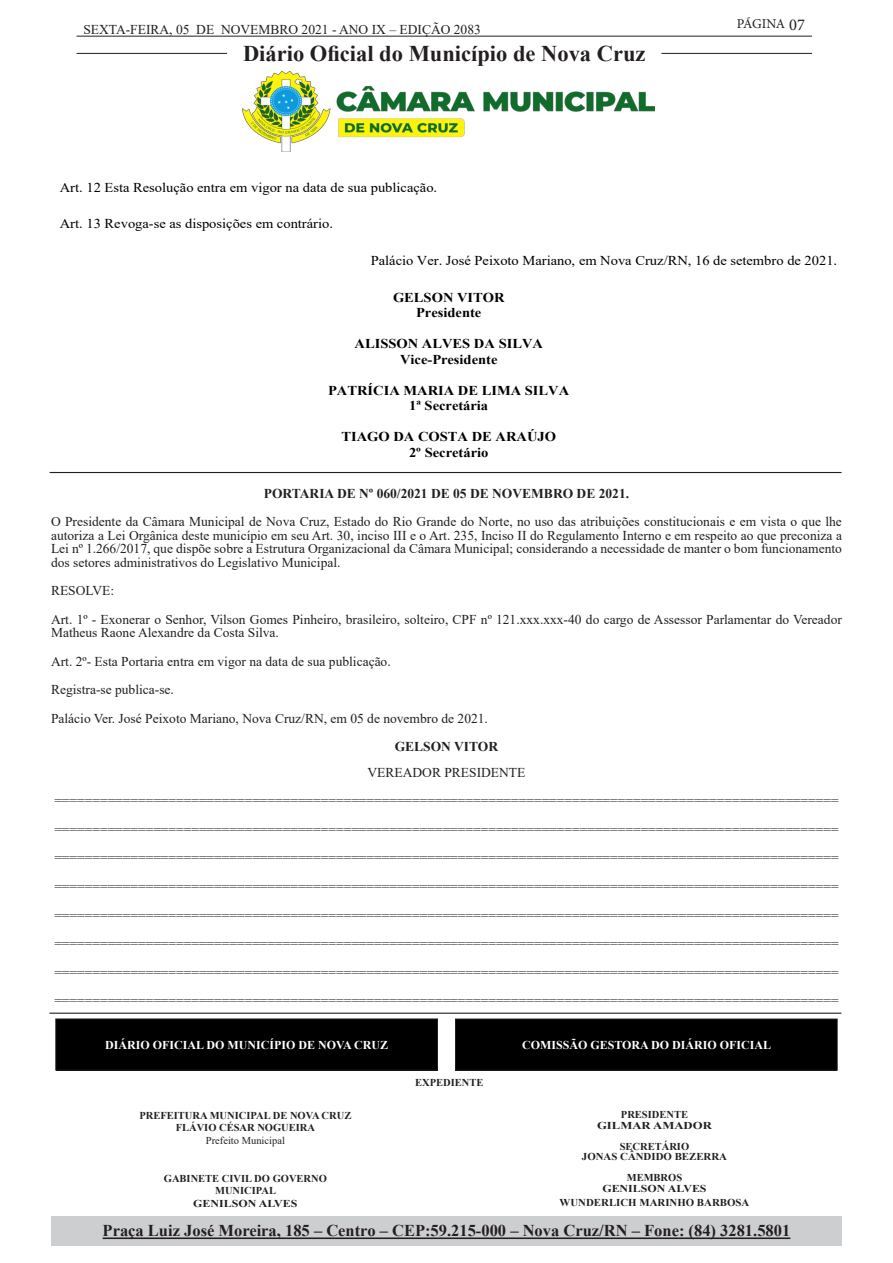
<style>
.page{position:relative;width:893px;height:1263px;background:#fff}
.page>*{position:absolute;margin:0;border:0;box-sizing:border-box;transform-origin:0 0}
.t1{font:700 22.5px "Times New Roman";color:#231f20}
.t2{font:700 16.5px "Times New Roman";color:#231f20}
.t3{font:13.5px/13.5px "Times New Roman";color:#231f20;text-align:justify}
.t4{font:13.5px "Times New Roman";color:#000;scale:1.08 1}
.t5{font:700 13.5px/15.6px "Times New Roman";color:#000;text-align:center;scale:1.08 1}
.No_Spacing{font:700 13.5px "Times New Roman";color:#231f20}
.t6{font:13.5px "Minion Pro";letter-spacing:-.03em;color:#231f20}
.t7{font:700 12px "Times New Roman";color:#fff}
.t8{font:700 10.5px/12.6px "Times New Roman";color:#231f20;text-align:center}
.t9{font:700 10.5px "Times New Roman";color:#231f20;scale:1.14 1}
.t10{font:10.5px "Times New Roman";color:#231f20}
.t11{font:700 10.5px "Times New Roman";color:#231f20;scale:1.21 1}
.s1{font-size:16.5px}
</style>
<div class="page">
<hr style="left:77px;top:36px;width:735px;height:1px;background:#231f20">
<hr style="left:77px;top:53px;width:150px;height:1px;background:#231f20">
<hr style="left:661px;top:53px;width:151px;height:1px;background:#231f20">
<div style="left:51px;top:1216px;width:791px;height:29px;background:#cdced0"></div>
<hr style="left:103px;top:1237px;width:687px;height:2px;background:#231f20">
<div style="left:56px;top:1019px;width:381px;height:51px;background:#000"></div>
<div style="left:55px;top:1018px;width:383px;height:52px;border:1px solid #231f20"></div>
<div style="left:455px;top:1019px;width:382px;height:51px;background:#000"></div>
<div style="left:455px;top:1018px;width:383px;height:53px;border:1px solid #231f20"></div>
<hr style="left:49px;top:1012px;width:792px;height:2px;background:#231f20">
<img style="left:243px;top:72px;width:411px;height:80px">
<hr style="left:50px;top:472px;width:791px;height:1px;background:#231f20">
<p class="t3" style="left:83px;top:23px;width:399px">SEXTA-FEIRA, 05 DE NOVEMBRO 2021 - ANO IX – EDIÇÃO 2083</p>
<h1 class="t1" style="left:243px;top:37px;width:404px">Diário Oficial do Município de Nova Cruz</h1>
<p class="t6" style="left:737px;top:15px;width:70px">PÁGINA <span class="s1">07</span></p>
<p class="t4" style="left:60px;top:183px;width:351px">Art. 12 Esta Resolução entra em vigor na data de sua publicação.</p>
<p class="t4" style="left:60px;top:219px;width:254px">Art. 13 Revoga-se as disposições em contrário.</p>
<p class="t4" style="left:371px;top:256px;width:433px">Palácio Ver. José Peixoto Mariano, em Nova Cruz/RN, 16 de setembro de 2021.</p>
<p class="t5" style="left:393px;top:289px;width:105px">GELSON VITOR<br>Presidente</p>
<p class="t5" style="left:355px;top:336px;width:176px">ALISSON ALVES DA SILVA<br>Vice-Presidente</p>
<p class="t5" style="left:328px;top:382px;width:225px">PATRÍCIA MARIA DE LIMA SILVA<br>1ª Secretária</p>
<p class="t5" style="left:341px;top:429px;width:200px">TIAGO DA COSTA DE ARAÚJO<br>2º Secretário</p>
<p class="No_Spacing" style="left:264px;top:484px;width:367px">PORTARIA DE Nº 060/2021 DE 05 DE NOVEMBRO DE 2021.</p>
<p class="t3" style="left:51px;top:515px;width:792px">O Presidente da Câmara Municipal de Nova Cruz, Estado do Rio Grande do Norte, no uso das atribuições constitucionais e em vista o que lhe autoriza a Lei Orgânica deste município em seu Art. 30, inciso III e o Art. 235, Inciso II do Regulamento Interno e em respeito ao que preconiza a Lei nº 1.266/2017, que dispõe sobre a Estrutura Organizacional da Câmara Municipal; considerando a necessidade de manter o bom funcionamento dos setores administrativos do Legislativo Municipal.</p>
<p class="t3" style="left:51px;top:584px;width:65px">RESOLVE:</p>
<p class="t3" style="left:51px;top:612px;width:792px">Art. 1º - Exonerar o Senhor, Vilson Gomes Pinheiro, brasileiro, solteiro, CPF nº 121.xxx.xxx-40 do cargo de Assessor Parlamentar do Vereador<br>Matheus Raone Alexandre da Costa Silva.</p>
<p class="t3" style="left:51px;top:654px;width:341px">Art. 2º- Esta Portaria entra em vigor na data de sua publicação.</p>
<p class="t3" style="left:51px;top:683px;width:124px">Registra-se publica-se.</p>
<p class="t3" style="left:51px;top:711px;width:438px">Palácio Ver. José Peixoto Mariano, Nova Cruz/RN, em 05 de novembro de 2021.</p>
<p class="No_Spacing" style="left:395px;top:737px;width:105px">GELSON VITOR</p>
<p class="t3" style="left:368px;top:765px;width:159px">VEREADOR PRESIDENTE</p>
<p class="t3" style="left:54px;top:794px;width:786px">=======================================================================================================</p>
<p class="t3" style="left:54px;top:822px;width:786px">=======================================================================================================</p>
<p class="t3" style="left:54px;top:851px;width:786px">=======================================================================================================</p>
<p class="t3" style="left:54px;top:879px;width:786px">=======================================================================================================</p>
<p class="t3" style="left:54px;top:908px;width:786px">=======================================================================================================</p>
<p class="t3" style="left:54px;top:936px;width:786px">=======================================================================================================</p>
<p class="t3" style="left:54px;top:965px;width:786px">=======================================================================================================</p>
<p class="t3" style="left:54px;top:993px;width:786px">=======================================================================================================</p>
<p class="t7" style="left:105px;top:1036px;width:285px">DIÁRIO OFICIAL DO MUNICÍPIO DE NOVA CRUZ</p>
<p class="t7" style="left:522px;top:1036px;width:251px">COMISSÃO GESTORA DO DIÁRIO OFICIAL</p>
<p class="t8" style="left:139px;top:1109px;width:213px">PREFEITURA MUNICIPAL DE NOVA CRUZ</p>
<p class="t8" style="left:176px;top:1121px;width:141px">FLÁVIO CÉSAR NOGUEIRA</p>
<p class="t10" style="left:206px;top:1133px;width:81px">Prefeito Municipal</p>
<p class="t8" style="left:164px;top:1172px;width:165px">GABINETE CIVIL DO GOVERNO<br>MUNICIPAL</p>
<p class="t9" style="left:193px;top:1196px;width:93px">GENILSON ALVES</p>
<p class="t8" style="left:415px;top:1076px;width:70px">EXPEDIENTE</p>
<p class="t8" style="left:621px;top:1108px;width:69px">PRESIDENTE</p>
<p class="t11" style="left:597px;top:1118px;width:96px">GILMAR AMADOR</p>
<p class="t8" style="left:620px;top:1140px;width:71px">SECRETÁRIO</p>
<p class="t8" style="left:582px;top:1150px;width:147px">JONAS CÂNDIDO BEZERRA</p>
<p class="t8" style="left:627px;top:1171px;width:57px">MEMBROS</p>
<p class="t9" style="left:602px;top:1181px;width:93px">GENILSON ALVES</p>
<p class="t8" style="left:560px;top:1196px;width:191px">WUNDERLICH MARINHO BARBOSA</p>
<p class="t2" style="left:103px;top:1219px;width:689px">Praça Luiz José Moreira, 185 – Centro – CEP:59.215-000 – Nova Cruz/RN – Fone: (84) 3281.5801</p>
</div>
